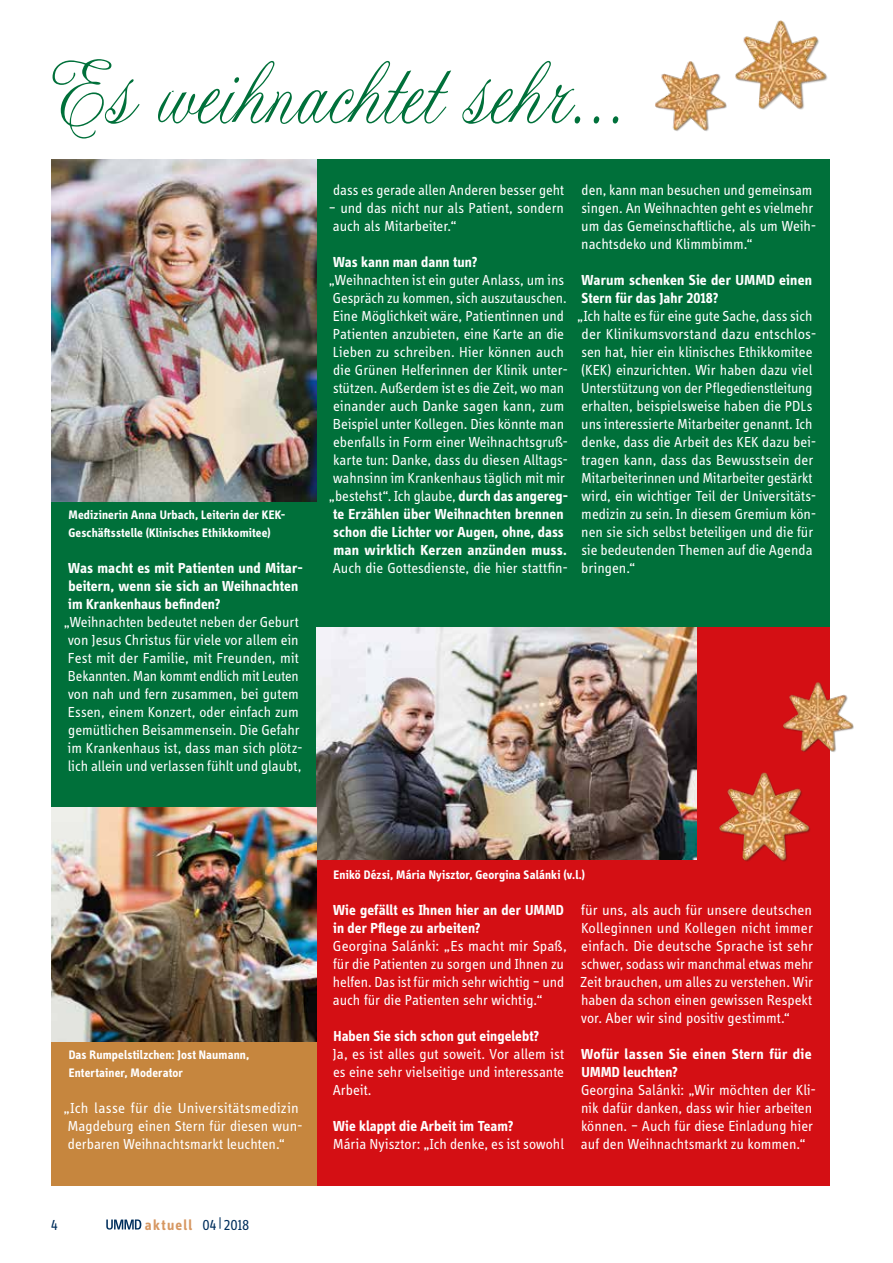
<style>
.page{position:relative;width:893px;height:1263px;background:#fff}
.page>*{position:absolute;margin:0;border:0;box-sizing:border-box;transform-origin:0 0}
.t1{font:97.5px "CAC Lasko Condensed";color:#00703a}
.t2{font:15px/18px "Info Display OT";color:#fff}
.t3{font:700 15px/18px "Info Display OT";letter-spacing:.01em;color:#fff}
.t4{font:700 15px "Info Display OT";letter-spacing:.09em;color:#d79863}
.t5{font:15px "Info Display OT";color:#002f5d}
.t6{font:700 12.75px/18px "Info Display OT";letter-spacing:.015em;color:#fff}
.s1{font-weight:700}
.s2{font-weight:400;color:#002f5d}
</style>
<div class="page">
<div style="left:51px;top:159px;width:778px;height:648px;background:#00703a"></div>
<div style="left:316px;top:627px;width:513px;height:558px;background:#d40f14"></div>
<div style="left:51px;top:807px;width:265px;height:378px;background:#c6863e"></div>
<img style="left:51px;top:159px;width:265px;height:342px">
<img style="left:316px;top:627px;width:381px;height:232px">
<img style="left:51px;top:807px;width:265px;height:234px">
<img style="left:719px;top:772px;width:91px;height:90px">
<img style="left:735px;top:20px;width:93px;height:90px">
<img style="left:655px;top:61px;width:72px;height:70px">
<img style="left:783px;top:681px;width:71px;height:72px">
<svg style="left:106px;top:1219px;width:35px;height:10px"></svg>
<h1 class="t1" style="left:51px;top:38px;width:577px">Es weihnachtet sehr…</h1>
<p class="t6" style="left:69px;top:506px;width:218px">Medizinerin Anna Urbach, Leiterin der KEK-<br>Geschäftsstelle (Klinisches Ethikkomitee)</p>
<p class="t3" style="left:68px;top:559px;width:236px">Was macht es mit Patienten und Mitar&shy;beitern, wenn sie sich an Weihnachten im Krankenhaus befinden?</p>
<p class="t2" style="left:64px;top:613px;width:240px">„Weihnachten bedeutet neben der Geburt von Jesus Christus für viele vor allem ein Fest mit der Familie, mit Freunden, mit Bekannten. Man kommt endlich mit Leuten von nah und fern zusammen, bei gutem Essen, einem Konzert, oder einfach zum gemütlichen Beisammensein. Die Gefahr im Krankenhaus ist, dass man sich plötz&shy;lich allein und verlassen fühlt und glaubt,</p>
<p class="t2" style="left:333px;top:181px;width:232px">dass es gerade allen Anderen besser geht</p>
<p class="t2" style="left:329px;top:199px;width:237px">– und das nicht nur als Patient, sondern auch als Mitarbeiter.“</p>
<p class="t3" style="left:333px;top:253px;width:146px">Was kann man dann tun?</p>
<p class="t2" style="left:329px;top:271px;width:241px">„Weihnachten ist ein guter Anlass, um ins Gespräch zu kommen, sich auszutauschen.<br>Eine Möglichkeit wäre, Patientinnen und Patienten anzubieten, eine Karte an die Lieben zu schreiben. Hier können auch die Grünen Helferinnen der Klinik unter&shy;stützen. Außerdem ist es die Zeit, wo man einander auch Danke sagen kann, zum Beispiel unter Kollegen. Dies könnte man ebenfalls in Form einer Weihnachtsgruß&shy;karte tun: Danke, dass du diesen Alltags&shy;wahnsinn im Krankenhaus täglich mit mir „bestehst“. Ich glaube, <span class="s1">durch das angereg&shy;te Erzählen über Weihnachten brennen schon die Lichter vor Augen, ohne, dass man wirklich Kerzen anzünden muss.</span></p>
<p class="t2" style="left:333px;top:559px;width:237px">Auch die Gottesdienste, die hier stattfin-</p>
<p class="t2" style="left:581px;top:181px;width:237px">den, kann man besuchen und gemeinsam singen. An Weihnachten geht es vielmehr um das Gemeinschaftliche, als um Weih&shy;nachtsdeko und Klimmbimm.“</p>
<p class="t3" style="left:582px;top:271px;width:232px">Warum schenken Sie der UMMD einen<br>Stern für das Jahr 2018?</p>
<p class="t2" style="left:577px;top:307px;width:241px">„Ich halte es für eine gute Sache, dass sich der Klinikumsvorstand dazu entschlos&shy;sen hat, hier ein klinisches Ethikkomitee (KEK) einzurichten. Wir haben dazu viel Unterstützung von der Pflegedienstleitung erhalten, beispielsweise haben die PDLs uns interessierte Mitarbeiter genannt. Ich denke, dass die Arbeit des KEK dazu bei&shy;tragen kann, dass das Bewusstsein der Mitarbeiterinnen und Mitarbeiter gestärkt wird, ein wichtiger Teil der Universitäts&shy;medizin zu sein. In diesem Gremium kön&shy;nen sie sich selbst beteiligen und die für sie bedeutenden Themen auf die Agenda bringen.“</p>
<p class="t6" style="left:69px;top:1046px;width:182px">Das Rumpelstilzchen: Jost Naumann,<br>Entertainer, Moderator</p>
<p class="t2" style="left:64px;top:1099px;width:241px">„Ich lasse für die Universitätsmedizin<br>Magdeburg einen Stern für diesen wun&shy;derbaren Weihnachtsmarkt leuchten.“</p>
<p class="t5" style="left:51px;top:1216px;width:8px">4</p>
<p class="t4" style="left:145px;top:1215px;width:106px">aktuell <span class="s2">04|2018</span></p>
<p class="t6" style="left:333px;top:866px;width:253px">Enikö Dézsi, Mária Nyisztor, Georgina Salánki (v.l.)</p>
<p class="t3" style="left:333px;top:901px;width:232px">Wie gefällt es Ihnen hier an der UMMD in der Pflege zu arbeiten?</p>
<p class="t2" style="left:333px;top:937px;width:235px">Georgina Salánki: „Es macht mir Spaß, für die Patienten zu sorgen und Ihnen zu helfen. Das ist für mich sehr wichtig – und auch für die Patienten sehr wichtig.“</p>
<p class="t3" style="left:333px;top:1027px;width:207px">Haben Sie sich schon gut eingelebt?</p>
<p class="t2" style="left:333px;top:1045px;width:233px;text-align:justify">Ja, es ist alles gut soweit. Vor allem ist es eine sehr vielseitige und interessante Arbeit.</p>
<p class="t3" style="left:333px;top:1117px;width:182px">Wie klappt die Arbeit im Team?</p>
<p class="t2" style="left:333px;top:1135px;width:233px">Mária Nyisztor: „Ich denke, es ist sowohl</p>
<p class="t2" style="left:580px;top:901px;width:234px;text-align:justify">für uns, als auch für unsere deutschen Kolleginnen und Kollegen nicht immer einfach. Die deutsche Sprache ist sehr schwer, sodass wir manchmal etwas mehr Zeit brauchen, um alles zu verstehen. Wir haben da schon einen gewissen Respekt vor. Aber wir sind positiv gestimmt.“</p>
<p class="t3" style="left:581px;top:1045px;width:232px">Wofür lassen Sie einen Stern für die<br>UMMD leuchten?</p>
<p class="t2" style="left:581px;top:1081px;width:237px">Georgina Salánki: „Wir möchten der Kli&shy;nik dafür danken, dass wir hier arbeiten können. – Auch für diese Einladung hier auf den Weihnachtsmarkt zu kommen.“</p>
</div>
